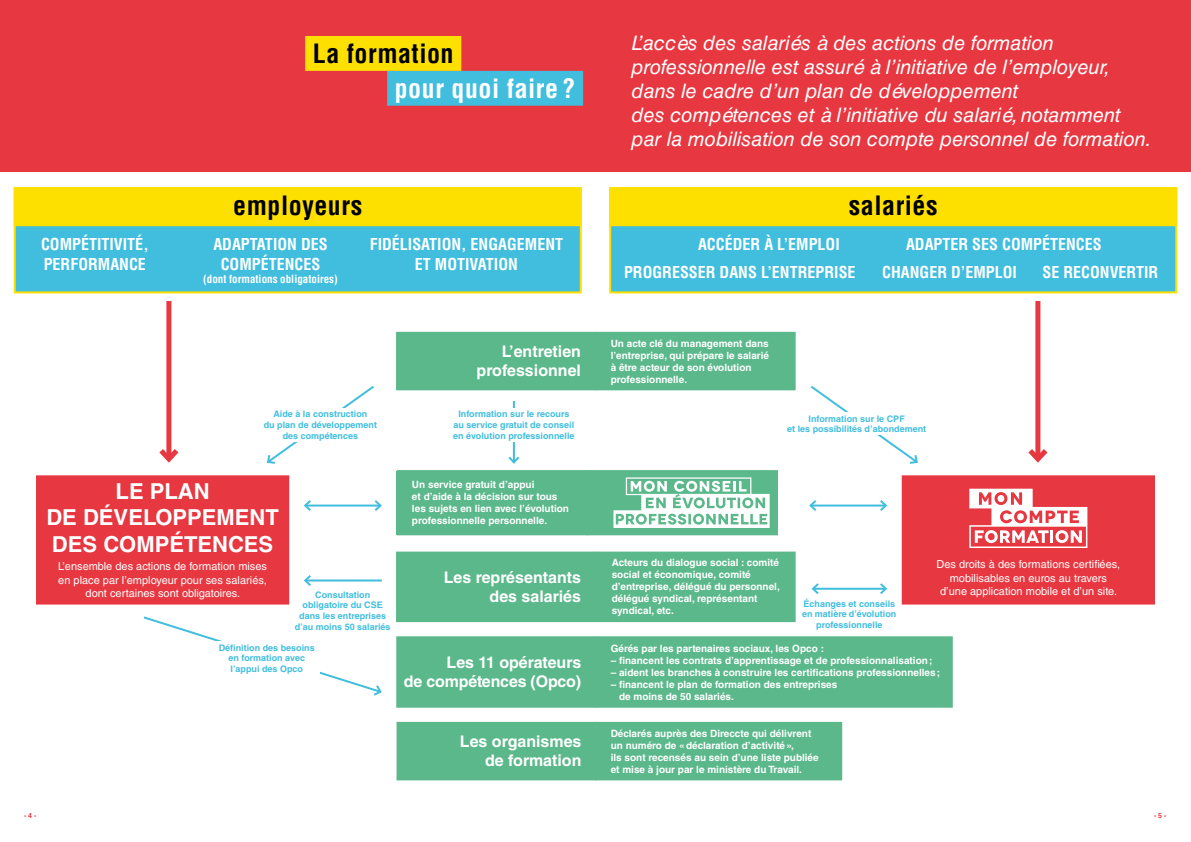
<style>
.page{position:relative;width:1191px;height:842px;background:#fff}
.page>*{position:absolute;margin:0;border:0;box-sizing:border-box;transform-origin:0 0}
.t1{font:700 condensed 26px "Helvetica LT Std";letter-spacing:.02em;color:#000}
.t2{font:700 condensed 26px "Helvetica LT Std";letter-spacing:.02em;color:#fff}
.t3{font:700 22px/26.4px "Helvetica LT Std";color:#fff;text-align:center}
.t4{font:italic 20px/24px "Helvetica LT Std";color:#fff}
.t5{font:700 condensed 16px/19.2px "Helvetica LT Std";color:#fff}
.t6{font:700 16px/19.2px "Helvetica LT Std";color:#fff;text-align:right}
.t7{font:11px/13.2px "Helvetica LT Std";color:#fff;text-align:center}
.t8{font:700 condensed 11px "Helvetica LT Std";color:#fff}
.t9{font:700 10px/12px "Helvetica LT Std";color:#fff}
.t10{font:700 9px/10.8px "Helvetica LT Std";color:#41bede;text-align:center}
.t11{font:700 7px "Helvetica LT Std";color:#e73740}
</style>
<div class="page">
<div style="left:609px;top:187px;width:568px;height:106px;background:#41bede;border:2px solid #fee000"></div>
<div style="left:14px;top:187px;width:568px;height:106px;background:#41bede;border:2px solid #fee000"></div>
<div style="left:609px;top:187px;width:568px;height:39px;background:#fee000"></div>
<div style="left:14px;top:187px;width:568px;height:39px;background:#fee000"></div>
<div style="left:0;top:0;width:1191px;height:171px;background:#e73740"></div>
<div style="left:388px;top:72px;width:194px;height:33px;background:#41bede"></div>
<div style="left:387px;top:71px;width:196px;height:35px;border:2px solid #41bede"></div>
<div style="left:306px;top:37px;width:154px;height:33px;background:#fee000"></div>
<div style="left:305px;top:36px;width:156px;height:35px;border:2px solid #fee000"></div>
<div style="left:397px;top:471px;width:190px;height:63px;background:#5bb88b"></div>
<div style="left:396px;top:470px;width:192px;height:65px;border:2px solid #5bb88b"></div>
<div style="left:587px;top:470px;width:192px;height:65px;background:#5bb88b;border:2px solid #5bb88b"></div>
<div style="left:595px;top:333px;width:199px;height:56px;background:#5bb88b"></div>
<div style="left:594px;top:332px;width:201px;height:58px;border:2px solid #5bb88b"></div>
<div style="left:397px;top:333px;width:199px;height:56px;background:#5bb88b"></div>
<div style="left:396px;top:332px;width:201px;height:58px;border:2px solid #5bb88b"></div>
<div style="left:595px;top:637px;width:356px;height:70px;background:#5bb88b"></div>
<div style="left:594px;top:636px;width:358px;height:72px;border:2px solid #5bb88b"></div>
<div style="left:397px;top:637px;width:199px;height:70px;background:#5bb88b"></div>
<div style="left:396px;top:636px;width:201px;height:72px;border:2px solid #5bb88b"></div>
<div style="left:595px;top:723px;width:246px;height:56px;background:#5bb88b"></div>
<div style="left:594px;top:722px;width:248px;height:58px;border:2px solid #5bb88b"></div>
<div style="left:397px;top:723px;width:199px;height:56px;background:#5bb88b"></div>
<div style="left:396px;top:722px;width:201px;height:58px;border:2px solid #5bb88b"></div>
<hr style="left:513px;top:401px;width:2px;height:61px;background:#41bede">
<svg style="left:508px;top:454px;width:12px;height:10px"></svg>
<div style="left:166px;top:301px;width:5px;height:158px;background:#e73740"></div>
<svg style="left:159px;top:444px;width:20px;height:19px"></svg>
<div style="left:1035px;top:301px;width:5px;height:158px;background:#e73740"></div>
<svg style="left:1028px;top:444px;width:20px;height:19px"></svg>
<hr style="left:305px;top:579px;width:77px;height:2px;background:#41bede">
<svg style="left:303px;top:575px;width:10px;height:11px"></svg>
<hr style="left:305px;top:504px;width:75px;height:2px;background:#41bede">
<svg style="left:303px;top:500px;width:10px;height:11px"></svg>
<svg style="left:372px;top:500px;width:10px;height:11px"></svg>
<hr style="left:810px;top:504px;width:75px;height:2px;background:#41bede">
<svg style="left:809px;top:500px;width:9px;height:11px"></svg>
<svg style="left:878px;top:500px;width:10px;height:11px"></svg>
<hr style="left:813px;top:588px;width:72px;height:2px;background:#41bede">
<svg style="left:811px;top:583px;width:10px;height:11px"></svg>
<svg style="left:878px;top:583px;width:10px;height:11px"></svg>
<svg style="left:266px;top:386px;width:108px;height:78px"></svg>
<svg style="left:143px;top:616px;width:239px;height:80px"></svg>
<svg style="left:810px;top:386px;width:108px;height:78px"></svg>
<div style="left:37px;top:476px;width:251px;height:127px;background:#e73740"></div>
<div style="left:36px;top:475px;width:253px;height:129px;border:2px solid #e73740"></div>
<div style="left:902px;top:476px;width:252px;height:127px;background:#e73740"></div>
<div style="left:901px;top:475px;width:254px;height:129px;border:2px solid #e73740"></div>
<div style="left:432px;top:408px;width:163px;height:34px;background:#fff"></div>
<div style="left:775px;top:412px;width:163px;height:23px;background:#fff"></div>
<div style="left:291px;top:588px;width:103px;height:45px;background:#fff"></div>
<div style="left:239px;top:408px;width:163px;height:34px;background:#fff"></div>
<div style="left:214px;top:641px;width:105px;height:34px;background:#fff"></div>
<div style="left:397px;top:553px;width:199px;height:68px;background:#5bb88b"></div>
<div style="left:396px;top:552px;width:201px;height:70px;border:2px solid #5bb88b"></div>
<div style="left:596px;top:553px;width:198px;height:68px;background:#5bb88b"></div>
<div style="left:595px;top:552px;width:200px;height:70px;border:2px solid #5bb88b"></div>
<svg style="left:969px;top:489px;width:118px;height:59px"></svg>
<div style="left:997px;top:495px;width:7px;height:7px;background:#fff;border-radius:50%"></div>
<svg style="left:613px;top:477px;width:156px;height:51px"></svg>
<h1 class="t1" style="left:313px;top:37px;width:142px">La formation</h1>
<p class="t4" style="left:631px;top:31px;width:521px">L’accès des salariés à des actions de formation professionnelle est assuré à l’initiative de l’employeur, dans le cadre d’un plan de développement<br>des compétences et à l’initiative du salarié, notamment par la mobilisation de son compte personnel de formation.</p>
<h1 class="t2" style="left:395px;top:72px;width:182px">pour quoi faire ?</h1>
<h1 class="t1" style="left:233px;top:189px;width:130px">employeurs</h1>
<h1 class="t1" style="left:848px;top:189px;width:90px">salariés</h1>
<h3 class="t5" style="left:41px;top:235px;width:109px">COMPÉTITIVITÉ,<br>PERFORMANCE</h3>
<h3 class="t5" style="left:213px;top:235px;width:116px">ADAPTATION DES</h3>
<h3 class="t5" style="left:698px;top:235px;width:143px">ACCÉDER À L’EMPLOI</h3>
<h3 class="t5" style="left:370px;top:235px;width:195px;text-align:center">FIDÉLISATION, ENGAGEMENT<br>ET MOTIVATION</h3>
<h3 class="t5" style="left:906px;top:235px;width:197px">ADAPTER SES COMPÉTENCES</h3>
<h3 class="t5" style="left:221px;top:254px;width:101px">COMPÉTENCES</h3>
<p class="t8" style="left:203px;top:272px;width:136px">(dont formations obligatoires)</p>
<h3 class="t5" style="left:624px;top:262px;width:233px">PROGRESSER DANS L’ENTREPRISE</h3>
<h3 class="t5" style="left:882px;top:262px;width:136px">CHANGER D’EMPLOI</h3>
<h3 class="t5" style="left:1042px;top:262px;width:117px">SE RECONVERTIR</h3>
<p class="t10" style="left:264px;top:409px;width:115px">Aide à la construction<br>du plan de développement des compétences</p>
<h3 class="t6" style="left:476px;top:342px;width:106px">L’entretien professionnel</h3>
<p class="t9" style="left:610px;top:337px;width:160px">Un acte clé du management dans l’entreprise, qui prépare le salarié à être acteur de son évolution professionnelle.</p>
<p class="t10" style="left:453px;top:409px;width:123px">Information sur le recours au service gratuit de conseil en évolution professionnelle</p>
<p class="t10" style="left:787px;top:413px;width:140px">Information sur le CPF<br>et les possibilités d’abondement</p>
<p class="t9" style="left:412px;top:479px;width:159px">Un service gratuit d’appui<br>et d’aide à la décision sur tous les sujets en lien avec l’évolution professionnelle personnelle.</p>
<h2 class="t3" style="left:46px;top:477px;width:234px">LE PLAN<br>DE DÉVELOPPEMENT<br>DES COMPÉTENCES</h2>
<p class="t7" style="left:58px;top:560px;width:210px">L’ensemble des actions de formation mises en place par l’employeur pour ses salariés, dont certaines sont obligatoires.</p>
<p class="t7" style="left:936px;top:558px;width:185px">Des droits à des formations certifiées, mobilisables en euros au travers d’une application mobile et d’un site.</p>
<p class="t9" style="left:611px;top:557px;width:170px">Acteurs du dialogue social : comité social et économique, comité d’entreprise, délégué du personnel, délégué syndical, représentant syndical, etc.</p>
<h3 class="t6" style="left:444px;top:567px;width:139px">Les représentants des salariés</h3>
<p class="t10" style="left:295px;top:589px;width:97px">Consultation obligatoire du CSE dans les entreprises d’au moins 50 salariés</p>
<p class="t10" style="left:802px;top:598px;width:96px">Échanges et conseils en matière d’évolution professionnelle</p>
<p class="t10" style="left:219px;top:642px;width:98px">Définition des besoins en formation avec l’appui des Opco</p>
<h3 class="t6" style="left:404px;top:653px;width:179px">Les 11 opérateurs<br>de compétences (Opco)</h3>
<h3 class="t6" style="left:460px;top:732px;width:123px">Les organismes de formation</h3>
<p class="t9" style="left:610px;top:642px;width:215px">Gérés par les partenaires sociaux, les Opco :</p>
<p class="t9" style="left:610px;top:654px;width:323px">– financent les contrats d’apprentissage et de professionnalisation;</p>
<p class="t9" style="left:610px;top:666px;width:331px">– aident les branches à construire les certifications professionnelles;</p>
<p class="t9" style="left:619px;top:678px;width:220px;text-indent:-8px">– financent le plan de formation des entreprises de moins de 50 salariés.</p>
<p class="t9" style="left:610px;top:727px;width:209px">Déclarés auprès des Direccte qui délivrent un numéro de «déclaration d’activité»,<br>ils sont recensés au sein d’une liste publiée et mise à jour par le ministère du Travail.</p>
<p class="t11" style="left:24px;top:811px;width:14px">- 4 -</p>
<p class="t11" style="left:1154px;top:811px;width:14px">- 5 -</p>
</div>
